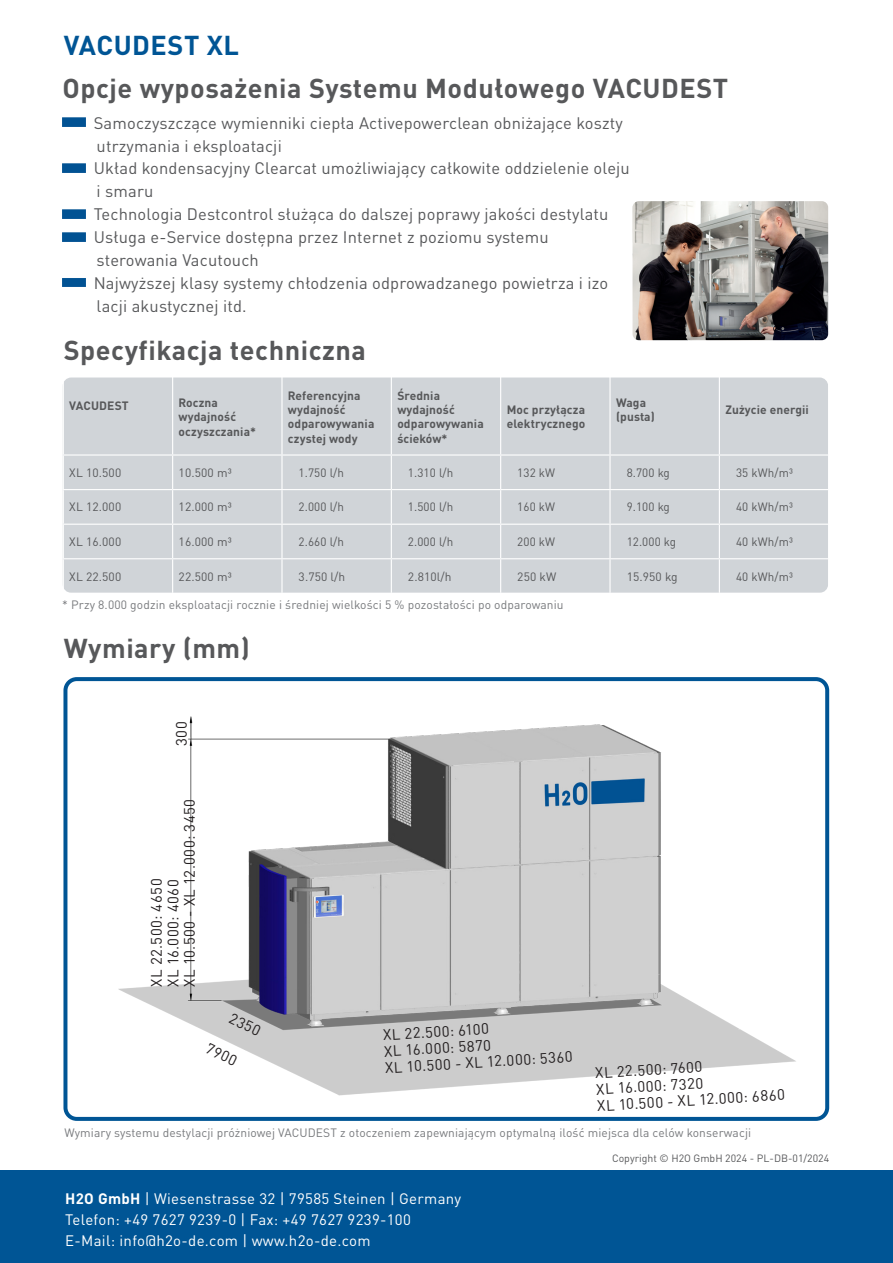
<style>
.page{position:relative;width:893px;height:1263px;background:#fff}
.page>*{position:absolute;margin:0;border:0;box-sizing:border-box;transform-origin:0 0}
.t1{font:700 27px "DIN Pro";letter-spacing:.02em;color:#57585a}
.t2{font:700 27px "DINOT";letter-spacing:.02em;color:#57585a}
.t3{font:700 27px "DINOT";letter-spacing:.02em;color:#005595}
.t4{font:16.5px/23px "DIN Pro";letter-spacing:.01em;color:#57585a}
.t5{font:15px "DINOT";letter-spacing:.035em;color:#231f20}
.t6{font:15px "DINOT";letter-spacing:.02em;color:#fff}
.t7{font:12px "DINOT";letter-spacing:.01em;color:#57585a}
.t8{font:12px "DIN Pro";letter-spacing:.01em;color:#787a7d}
.t9{font:700 12px/14.4px "DIN Pro";letter-spacing:.01em;color:#57585a}
.t10{font:700 12px "DINOT";letter-spacing:.01em;color:#57585a}
.t11{font:10.5px "DINOT";color:#57585a}
.s1{font-family:"DINOT"}
.s2{font-weight:700}
</style>
<div class="page">
<img style="left:118px;top:716px;width:678px;height:380px">
<div style="left:63px;top:677px;width:766px;height:444px;border:4px solid #005595;border-radius:11px"></div>
<div style="left:0;top:1171px;width:893px;height:92px;background:#005595"></div>
<div style="left:63px;top:377px;width:765px;height:216px;background:#d0d4d8;border-radius:9px"></div>
<hr style="left:63px;top:454px;width:110px;height:2px;background:#fff">
<hr style="left:173px;top:454px;width:109px;height:2px;background:#fff">
<hr style="left:282px;top:454px;width:109px;height:2px;background:#fff">
<hr style="left:391px;top:454px;width:110px;height:2px;background:#fff">
<hr style="left:501px;top:454px;width:109px;height:2px;background:#fff">
<hr style="left:610px;top:454px;width:109px;height:2px;background:#fff">
<hr style="left:719px;top:454px;width:110px;height:2px;background:#fff">
<hr style="left:63px;top:489px;width:110px;height:1px;background:#fff">
<hr style="left:173px;top:489px;width:109px;height:1px;background:#fff">
<hr style="left:282px;top:489px;width:109px;height:1px;background:#fff">
<hr style="left:391px;top:489px;width:110px;height:1px;background:#fff">
<hr style="left:501px;top:489px;width:109px;height:1px;background:#fff">
<hr style="left:610px;top:489px;width:109px;height:1px;background:#fff">
<hr style="left:719px;top:489px;width:110px;height:1px;background:#fff">
<hr style="left:63px;top:524px;width:110px;height:1px;background:#fff">
<hr style="left:173px;top:524px;width:109px;height:1px;background:#fff">
<hr style="left:282px;top:524px;width:109px;height:1px;background:#fff">
<hr style="left:391px;top:524px;width:110px;height:1px;background:#fff">
<hr style="left:501px;top:524px;width:109px;height:1px;background:#fff">
<hr style="left:610px;top:524px;width:109px;height:1px;background:#fff">
<hr style="left:719px;top:524px;width:110px;height:1px;background:#fff">
<hr style="left:63px;top:558px;width:110px;height:1px;background:#fff">
<hr style="left:173px;top:558px;width:109px;height:1px;background:#fff">
<hr style="left:282px;top:558px;width:109px;height:1px;background:#fff">
<hr style="left:391px;top:558px;width:110px;height:1px;background:#fff">
<hr style="left:501px;top:558px;width:109px;height:1px;background:#fff">
<hr style="left:610px;top:558px;width:109px;height:1px;background:#fff">
<hr style="left:719px;top:558px;width:110px;height:1px;background:#fff">
<hr style="left:63px;top:371px;width:1px;height:83px;background:#fff">
<hr style="left:172px;top:371px;width:1px;height:83px;background:#fff">
<hr style="left:281px;top:371px;width:2px;height:83px;background:#fff">
<hr style="left:391px;top:371px;width:1px;height:83px;background:#fff">
<hr style="left:500px;top:371px;width:1px;height:83px;background:#fff">
<hr style="left:609px;top:371px;width:2px;height:83px;background:#fff">
<hr style="left:719px;top:371px;width:1px;height:83px;background:#fff">
<hr style="left:63px;top:456px;width:1px;height:33px;background:#fff">
<hr style="left:172px;top:456px;width:1px;height:33px;background:#fff">
<hr style="left:281px;top:456px;width:2px;height:33px;background:#fff">
<hr style="left:391px;top:456px;width:1px;height:33px;background:#fff">
<hr style="left:500px;top:456px;width:1px;height:33px;background:#fff">
<hr style="left:609px;top:456px;width:2px;height:33px;background:#fff">
<hr style="left:719px;top:456px;width:1px;height:33px;background:#fff">
<hr style="left:63px;top:490px;width:1px;height:34px;background:#fff">
<hr style="left:172px;top:490px;width:1px;height:34px;background:#fff">
<hr style="left:281px;top:490px;width:2px;height:34px;background:#fff">
<hr style="left:391px;top:490px;width:1px;height:34px;background:#fff">
<hr style="left:500px;top:490px;width:1px;height:34px;background:#fff">
<hr style="left:609px;top:490px;width:2px;height:34px;background:#fff">
<hr style="left:719px;top:490px;width:1px;height:34px;background:#fff">
<hr style="left:63px;top:525px;width:1px;height:33px;background:#fff">
<hr style="left:172px;top:525px;width:1px;height:33px;background:#fff">
<hr style="left:281px;top:525px;width:2px;height:33px;background:#fff">
<hr style="left:391px;top:525px;width:1px;height:33px;background:#fff">
<hr style="left:500px;top:525px;width:1px;height:33px;background:#fff">
<hr style="left:609px;top:525px;width:2px;height:33px;background:#fff">
<hr style="left:719px;top:525px;width:1px;height:33px;background:#fff">
<hr style="left:63px;top:559px;width:1px;height:34px;background:#fff">
<hr style="left:172px;top:559px;width:1px;height:34px;background:#fff">
<hr style="left:281px;top:559px;width:2px;height:34px;background:#fff">
<hr style="left:391px;top:559px;width:1px;height:34px;background:#fff">
<hr style="left:500px;top:559px;width:1px;height:34px;background:#fff">
<hr style="left:609px;top:559px;width:2px;height:34px;background:#fff">
<hr style="left:719px;top:559px;width:1px;height:34px;background:#fff">
<img style="left:62px;top:117px;width:23px;height:9px">
<img style="left:62px;top:163px;width:23px;height:9px">
<img style="left:62px;top:209px;width:23px;height:9px">
<img style="left:62px;top:232px;width:23px;height:9px">
<img style="left:62px;top:278px;width:23px;height:9px">
<img style="left:632px;top:201px;width:196px;height:139px">
<p class="t3" style="left:64px;top:27px;width:177px">VACUDEST XL</p>
<p class="t1" style="left:62px;top:66px;width:667px">Opcje wyposażenia Systemu Modułowego VACUDEST</p>
<p class="t4" style="left:94px;top:110px;width:531px">Samoczyszczące wymienniki ciepła Activepowerclean obniżające koszty utrzymania i eksploatacji</p>
<p class="t4" style="left:94px;top:155px;width:538px">Układ kondensacyjny Clearcat umożliwiający całkowite oddzielenie oleju i smaru</p>
<p class="t4" style="left:94px;top:201px;width:516px">Technologia Destcontrol służąca do dalszej poprawy jakości destylatu</p>
<p class="t4" style="left:94px;top:224px;width:456px">Usługa e-Service dostępna przez Internet z poziomu systemu sterowania Vacutouch</p>
<p class="t4" style="left:94px;top:270px;width:516px">Najwyższej klasy systemy chłodzenia odprowadzanego powietrza i izo lacji akustycznej itd.</p>
<p class="t2" style="left:64px;top:332px;width:304px">Specyfikacja techniczna</p>
<p class="t10" style="left:69px;top:398px;width:61px">VACUDEST</p>
<p class="t9" style="left:179px;top:394px;width:59px">Roczna wydajność</p>
<p class="t9" style="left:179px;top:423px;width:79px">oczyszczania*</p>
<p class="t9" style="left:288px;top:387px;width:74px">Referencyjna wydajność</p>
<p class="t9" style="left:288px;top:415px;width:88px">odparowywania czy<span class="s1">stej wody</span></p>
<p class="t9" style="left:397px;top:387px;width:59px">Średnia wydajność</p>
<p class="t9" style="left:397px;top:415px;width:88px">odparowywania ścieków*</p>
<p class="t9" style="left:507px;top:401px;width:80px">Moc przyłącza elektrycznego</p>
<p class="t10" style="left:616px;top:394px;width:32px">Waga</p>
<p class="t10" style="left:616px;top:409px;width:40px">(pusta)</p>
<p class="t9" style="left:725px;top:401px;width:85px">Zużycie energii</p>
<p class="t7" style="left:69px;top:465px;width:53px">XL 10.500</p>
<p class="t7" style="left:179px;top:465px;width:54px">10.500 m³</p>
<p class="t7" style="left:299px;top:465px;width:47px">1.750 l/h</p>
<p class="t7" style="left:408px;top:465px;width:47px">1.310 l/h</p>
<p class="t7" style="left:517px;top:465px;width:39px">132 kW</p>
<p class="t7" style="left:627px;top:465px;width:45px">8.700 kg</p>
<p class="t7" style="left:736px;top:465px;width:58px">35 kWh/m³</p>
<p class="t7" style="left:69px;top:500px;width:53px">XL 12.000</p>
<p class="t7" style="left:179px;top:500px;width:54px">12.000 m³</p>
<p class="t7" style="left:299px;top:500px;width:47px">2.000 l/h</p>
<p class="t7" style="left:408px;top:500px;width:47px">1.500 l/h</p>
<p class="t7" style="left:517px;top:500px;width:39px">160 kW</p>
<p class="t7" style="left:627px;top:500px;width:45px">9.100 kg</p>
<p class="t7" style="left:736px;top:500px;width:58px">40 kWh/m³</p>
<p class="t7" style="left:69px;top:534px;width:53px">XL 16.000</p>
<p class="t7" style="left:179px;top:534px;width:54px">16.000 m³</p>
<p class="t7" style="left:299px;top:534px;width:47px">2.660 l/h</p>
<p class="t7" style="left:408px;top:534px;width:47px">2.000 l/h</p>
<p class="t7" style="left:517px;top:534px;width:39px">200 kW</p>
<p class="t7" style="left:627px;top:534px;width:51px">12.000 kg</p>
<p class="t7" style="left:736px;top:534px;width:58px">40 kWh/m³</p>
<p class="t7" style="left:69px;top:569px;width:53px">XL 22.500</p>
<p class="t7" style="left:179px;top:569px;width:54px">22.500 m³</p>
<p class="t7" style="left:299px;top:569px;width:48px">3.750 l/h</p>
<p class="t7" style="left:408px;top:569px;width:45px">2.810l/h</p>
<p class="t7" style="left:517px;top:569px;width:41px">250 kW</p>
<p class="t7" style="left:627px;top:569px;width:52px">15.950 kg</p>
<p class="t7" style="left:736px;top:569px;width:58px">40 kWh/m³</p>
<p class="t8" style="left:62px;top:595px;width:503px">* Przy 8.000 godzin eksploatacji rocznie i średniej wielkości 5 % pozostałości po odparowaniu</p>
<p class="t2" style="left:64px;top:631px;width:188px">Wymiary (mm)</p>
<p class="t5" style="left:172px;top:746px;width:26px;rotate:-90deg">300</p>
<p class="t5" style="left:180px;top:987px;width:190px;rotate:-90deg">XL 10.500 - XL 12.000: 3450</p>
<p class="t5" style="left:147px;top:987px;width:110px;rotate:-90deg">XL 22.500: 4650</p>
<p class="t5" style="left:164px;top:987px;width:109px;rotate:-90deg">XL 16.000: 4060</p>
<p class="t5" style="left:234px;top:1009px;width:34px;rotate:26deg">2350</p>
<p class="t5" style="left:211px;top:1039px;width:34px;rotate:26deg">7900</p>
<p class="t5" style="left:382px;top:1026px;width:108px;rotate:-4deg">XL 22.500: 6100</p>
<p class="t5" style="left:383px;top:1042px;width:109px;rotate:-4deg">XL 16.000: 5870</p>
<p class="t5" style="left:384px;top:1059px;width:189px;rotate:-4deg">XL 10.500 - XL 12.000: 5360</p>
<p class="t5" style="left:595px;top:1064px;width:109px;rotate:-4deg">XL 22.500: 7600</p>
<p class="t5" style="left:596px;top:1080px;width:109px;rotate:-4deg">XL 16.000: 7320</p>
<p class="t5" style="left:597px;top:1097px;width:189px;rotate:-4deg">XL 10.500 - XL 12.000: 6860</p>
<p class="t8" style="left:64px;top:1123px;width:688px">Wymiary systemu destylacji próżniowej VACUDEST z otoczeniem zapewniającym optymalną ilość miejsca dla celów konserwacji</p>
<p class="t6" style="left:65px;top:1189px;width:397px"><span class="s2">H2O GmbH</span> | Wiesenstrasse 32 | 79585 Steinen | Germany</p>
<p class="t6" style="left:65px;top:1210px;width:347px">Telefon: +49 7627 9239-0 | Fax: +49 7627 9239-100</p>
<p class="t6" style="left:65px;top:1231px;width:307px">E-Mail: info@h2o-de.com | www.h2o-de.com</p>
<p class="t11" style="left:612px;top:1152px;width:219px">Copyright © H2O GmbH 2024 - PL-DB-01/2024</p>
</div>
